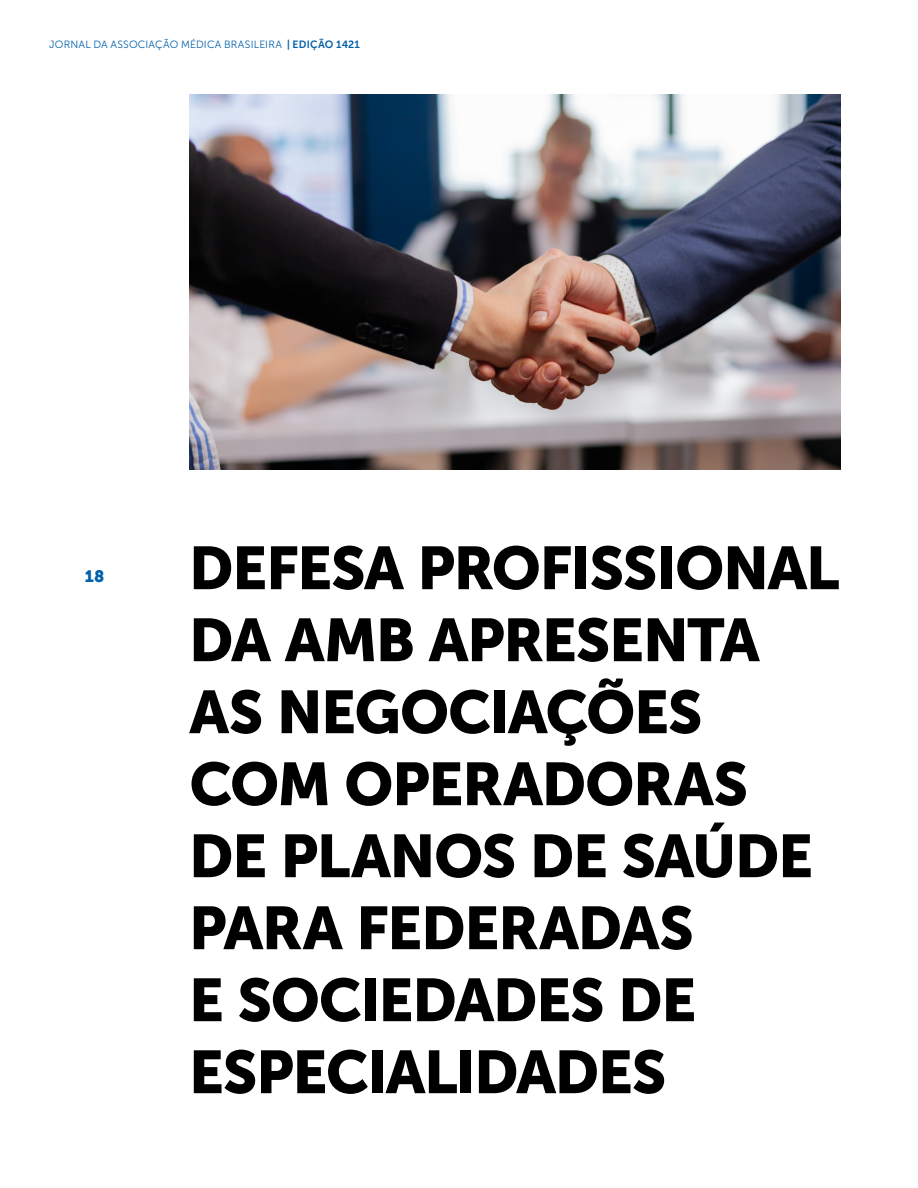
<style>
.page{position:relative;width:918px;height:1188px;background:#fff}
.page>*{position:absolute;margin:0;border:0;box-sizing:border-box;transform-origin:0 0}
.t1{font:60px/72px "Museo Sans Cyrl 900";letter-spacing:-.015em;color:#000}
.t2{font:16.5px "Museo Sans Cyrl 900";color:#0060aa}
.t3{font:10.5px "Museo Sans Cyrl 300";letter-spacing:.02em;color:#0060aa}
.s1{font-family:"Museo Sans Cyrl 700"}
</style>
<div class="page">
<hr style="left:917px;top:544px;width:1px;height:502px;background:#0060aa">
<img style="left:189px;top:94px;width:652px;height:376px">
<p class="t3" style="left:49px;top:38px;width:312px">JORNAL DA ASSOCIAÇÃO MÉDICA BRASILEIRA <span class="s1">| EDIÇÃO 1421</span></p>
<p class="t2" style="left:85px;top:567px;width:21px">18</p>
<p class="t1" style="left:189px;top:532px;width:652px">DEFESA PROFISSIONAL<br>DA AMB APRESENTA<br>AS NEGOCIAÇÕES<br>COM OPERADORAS<br>DE PLANOS DE SAÚDE<br>PARA FEDERADAS<br>E SOCIEDADES DE<br>ESPECIALIDADES</p>
</div>
